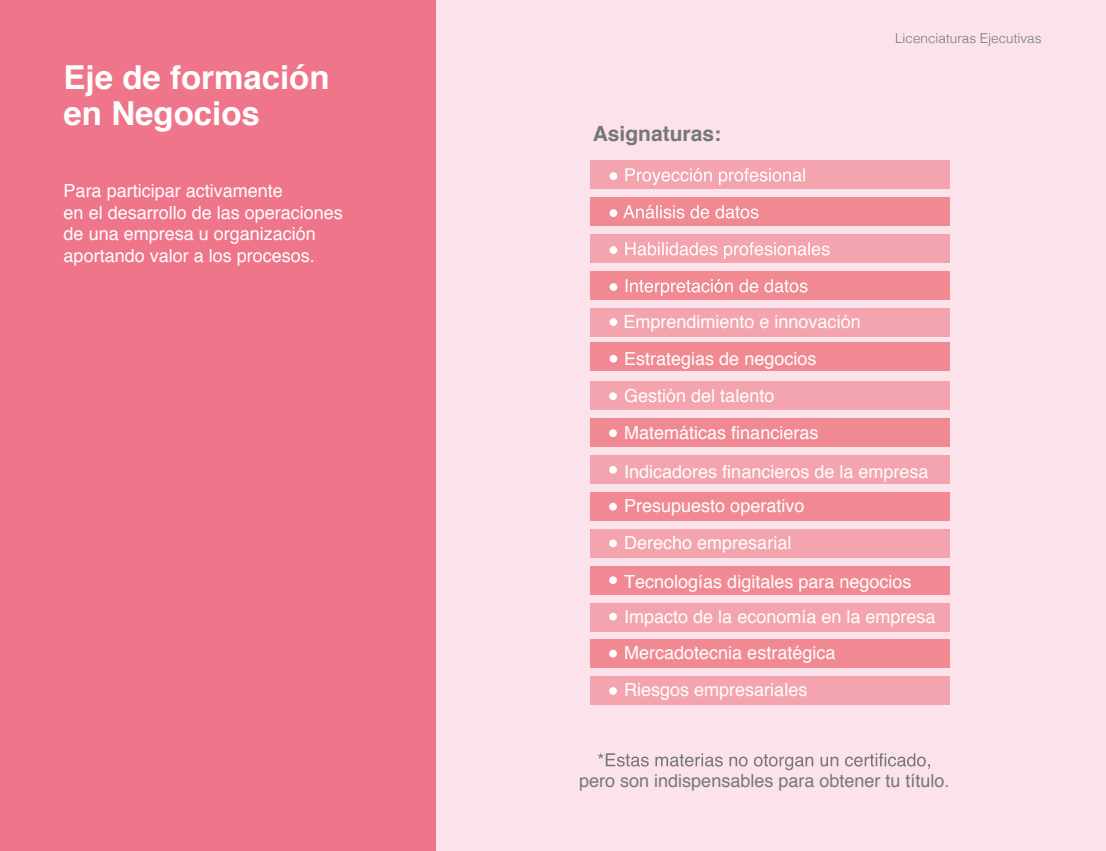
<style>
.page{position:relative;width:1106px;height:851px;background:#fff}
.page>*{position:absolute;margin:0;border:0;box-sizing:border-box;transform-origin:0 0}
.t1{font:700 33px/36px "Helvetica";color:#fff}
.t2{font:700 21px "Helvetica";color:#76777b}
.t3{font:18px/21.6px "Helvetica";color:#fff}
.t4{font:18px "Helvetica";color:#76777b}
.t5{font:300 13.5px "Helvetica";color:#76777b}
</style>
<div class="page">
<div style="left:0;top:0;width:436px;height:850px;background:#ee758a"></div>
<div style="left:436px;top:0;width:670px;height:850px;background:#fce3eb"></div>
<div style="left:590px;top:160px;width:359px;height:28px;background:#f4a4ae"></div>
<div style="left:590px;top:234px;width:359px;height:28px;background:#f4a4ae"></div>
<div style="left:590px;top:308px;width:359px;height:28px;background:#f4a4ae"></div>
<div style="left:590px;top:418px;width:359px;height:29px;background:#f18992"></div>
<div style="left:590px;top:492px;width:359px;height:28px;background:#f18992"></div>
<div style="left:590px;top:566px;width:359px;height:28px;background:#f18992"></div>
<div style="left:590px;top:197px;width:359px;height:28px;background:#f18992"></div>
<div style="left:590px;top:271px;width:359px;height:28px;background:#f18992"></div>
<div style="left:590px;top:381px;width:359px;height:29px;background:#f4a4ae"></div>
<div style="left:590px;top:455px;width:359px;height:28px;background:#f4a4ae"></div>
<div style="left:590px;top:529px;width:359px;height:28px;background:#f4a4ae"></div>
<div style="left:590px;top:603px;width:359px;height:28px;background:#f4a4ae"></div>
<div style="left:590px;top:639px;width:359px;height:28px;background:#f18992"></div>
<div style="left:590px;top:676px;width:359px;height:28px;background:#f4a4ae"></div>
<svg style="left:609px;top:168px;width:195px;height:17px"></svg>
<svg style="left:609px;top:205px;width:149px;height:13px"></svg>
<svg style="left:609px;top:242px;width:220px;height:17px"></svg>
<svg style="left:609px;top:279px;width:198px;height:17px"></svg>
<div style="left:590px;top:342px;width:359px;height:29px;background:#f18992"></div>
<svg style="left:609px;top:355px;width:8px;height:7px"></svg>
<svg style="left:609px;top:318px;width:8px;height:8px"></svg>
<svg style="left:598px;top:753px;width:332px;height:17px"></svg>
<svg style="left:609px;top:429px;width:8px;height:8px"></svg>
<svg style="left:609px;top:392px;width:8px;height:8px"></svg>
<svg style="left:609px;top:502px;width:8px;height:8px"></svg>
<svg style="left:609px;top:466px;width:8px;height:7px"></svg>
<svg style="left:609px;top:576px;width:8px;height:8px"></svg>
<svg style="left:609px;top:539px;width:8px;height:8px"></svg>
<svg style="left:609px;top:649px;width:8px;height:8px"></svg>
<svg style="left:609px;top:687px;width:8px;height:7px"></svg>
<svg style="left:609px;top:612px;width:8px;height:8px"></svg>
<h1 class="t1" style="left:64px;top:59px;width:267px">Eje de formación en Negocios</h1>
<p class="t3" style="left:64px;top:180px;width:281px">Para participar activamente<br>en el desarrollo de las operaciones de una empresa u organización aportando valor a los procesos.</p>
<p class="t2" style="left:593px;top:116px;width:130px">Asignaturas:</p>
<p class="t5" style="left:895px;top:27px;width:148px">Licenciaturas Ejecutivas</p>
<p class="t3" style="left:623px;top:311px;width:239px">Emprendimiento e innovación</p>
<p class="t3" style="left:624px;top:340px;width:196px;line-height:37.2px">Estrategias de negocios<br>Gestión del talento<br>Matemáticas financieras</p>
<p class="t3" style="left:624px;top:454px;width:306px;line-height:34.3px">Indicadores financieros de la empresa<br>Presupuesto operativo</p>
<p class="t3" style="left:624px;top:524px;width:289px;line-height:38.1px">Derecho empresarial<br>Tecnologías digitales para negocios</p>
<p class="t3" style="left:624px;top:599px;width:313px;line-height:36.6px">Impacto de la economía en la empresa<br>Mercadotecnia estratégica<br>Riesgos empresariales</p>
<p class="t4" style="left:579px;top:767px;width:372px">pero son indispensables para obtener tu título.</p>
</div>
